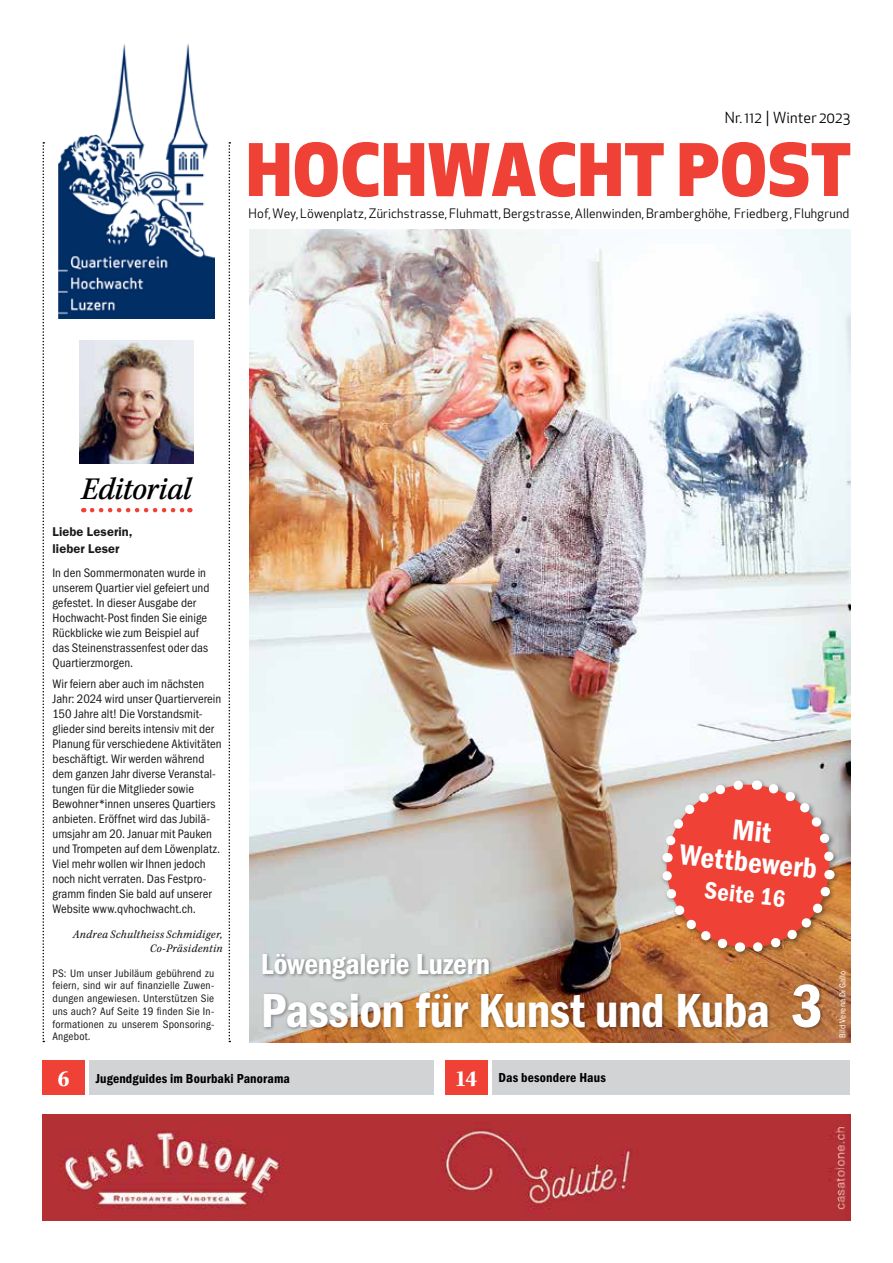
<style>
.page{position:relative;width:893px;height:1263px;background:#fff}
.page>*{position:absolute;margin:0;border:0;box-sizing:border-box;transform-origin:0 0}
.t1{font:800 70.5px "Apex New";letter-spacing:.015em;color:#ef4135}
.t2{font:49.5px "ITC Franklin Gothic Std Dm Cd";letter-spacing:-.01em;color:#fff}
.t3{font:33px "Kepler Std Medium Scn It Capt";letter-spacing:-.02em;color:#000}
.t4{font:30px "ITC Franklin Gothic Std Dm Cd";letter-spacing:-.01em;color:#fff}
.t5{font:29.85px/31.2px "ITC Franklin Gothic Std Dm Cd";color:#fff;text-align:center}
.t6{font:24.9px "ITC Franklin Gothic Std Dm Cd";color:#fff}
.t7{font:15px "Apex New";letter-spacing:.01em;color:#000}
.t8{font:13.5px "ITC Franklin Gothic Std Dm Cd";letter-spacing:.01em;color:#000}
.t9{font:condensed 12.75px/15px "ITC Franklin Gothic Std";color:#000}
.t10{font:12.75px "Apex New";letter-spacing:.015em;color:#000}
.t11{font:600 12.75px/17.2px "ITC Franklin Gothic Std";letter-spacing:.01em;color:#000}
.t12{font:12px/14px "Kepler Std Scn It Capt";letter-spacing:.02em;color:#000;text-align:right}
.t13{font:condensed 11.25px/12.8px "ITC Franklin Gothic Std";letter-spacing:.015em;color:#000;text-align:justify}
.t14{font:condensed 9px "ITC Franklin Gothic Std";letter-spacing:.02em;color:#fff}
.s1{font-size:63px}
.s2{font-family:"Kepler Std Bold Scn Capt";font-size:24px;color:#fff}
</style>
<div class="page">
<img style="left:249px;top:230px;width:601px;height:812px">
<div style="left:89px;top:1060px;width:345px;height:35px;background:#d1d3d4"></div>
<div style="left:492px;top:1060px;width:358px;height:35px;background:#d1d3d4"></div>
<div style="left:43px;top:1060px;width:42px;height:35px;background:#ef4135"></div>
<div style="left:445px;top:1060px;width:42px;height:35px;background:#ef4135"></div>
<svg style="left:43px;top:142px;width:1px;height:900px"></svg>
<svg style="left:229px;top:142px;width:1px;height:900px"></svg>
<img style="left:59px;top:44px;width:155px;height:275px">
<div style="left:261px;top:952px;width:564px;height:80px;background:#000;opacity:.4"></div>
<svg style="left:657px;top:775px;width:182px;height:182px;background:#e26f5e"></svg>
<img style="left:43px;top:1114px;width:807px;height:106px">
<svg style="left:92px;top:508px;width:98px;height:4px"></svg>
<img style="left:79px;top:340px;width:114px;height:123px">
<p class="t7" style="left:725px;top:108px;width:127px">Nr. 112 | Winter 2023</p>
<h1 class="t1" style="left:246px;top:121px;width:606px">HOCHWACHT POST</h1>
<p class="t10" style="left:248px;top:206px;width:602px">Hof, Wey, Löwenplatz, Zürichstrasse, Fluhmatt, Bergstrasse, Allenwinden, Bramberghöhe, Friedberg , Fluhgrund</p>
<h3 class="t3" style="left:81px;top:470px;width:111px">Editorial</h3>
<p class="t11" style="left:53px;top:523px;width:82px">Liebe Leserin, lieber Leser</p>
<p class="t9" style="left:53px;top:565px;width:159px">In den Sommermonaten wurde in unserem Quartier viel gefeiert und gefestet. In dieser Ausgabe der<br>Hochwacht-Post finden Sie einige<br>Rückblicke wie zum Beispiel auf das Steinenstrassenfest oder das<br>Quartierzmorgen.</p>
<p class="t9" style="left:53px;top:676px;width:171px">Wir feiern aber auch im nächsten Jahr: 2024 wird unser Quartierverein 150 Jahre alt! Die Vorstandsmit&shy;glieder sind bereits intensiv mit der Planung für verschiedene Aktivitäten beschäftigt. Wir werden während dem ganzen Jahr diverse Veranstal&shy;tungen für die Mitglieder sowie Bewohner*innen unseres Quartiers anbieten. Eröffnet wird das Jubilä&shy;umsjahr am 20. Januar mit Pauken und Trompeten auf dem Löwenplatz.<br>Viel mehr wollen wir Ihnen jedoch noch nicht verraten. Das Festpro&shy;gramm finden Sie bald auf unserer Website www.qvhochwacht.ch.</p>
<p class="t12" style="left:73px;top:928px;width:151px">Andrea Schultheiss Schmidiger,<br>Co-Präsidentin</p>
<p class="t13" style="left:53px;top:967px;width:163px">PS: Um unser Jubiläum gebührend zu feiern, sind wir auf finanzielle Zuwen&shy;dungen angewiesen. Unterstützen Sie uns auch? Auf Seite 19 finden Sie In&shy;formationen zu unserem Sponsoring-Angebot.</p>
<h3 class="t5" style="left:685px;top:808px;width:140px;rotate:6deg">Mit<br>Wettbewerb</h3>
<h3 class="t6" style="left:706px;top:876px;width:82px;rotate:6deg">Seite 16</h3>
<h3 class="t4" style="left:261px;top:947px;width:231px">Löwengalerie Luzern</h3>
<h2 class="t2" style="left:261px;top:982px;width:564px">Passion für Kunst und Kuba <span class="s1">3</span></h2>
<p class="t14" style="left:837px;top:1038px;width:69px;rotate:-90deg">Bild Verena Di Gallo</p>
<p class="t8" style="left:58px;top:1071px;width:234px"><span class="s2">6</span> Jugendguides im Bourbaki Panorama</p>
<p class="t8" style="left:455px;top:1070px;width:152px"><span class="s2">14</span> Das besondere Haus</p>
</div>
